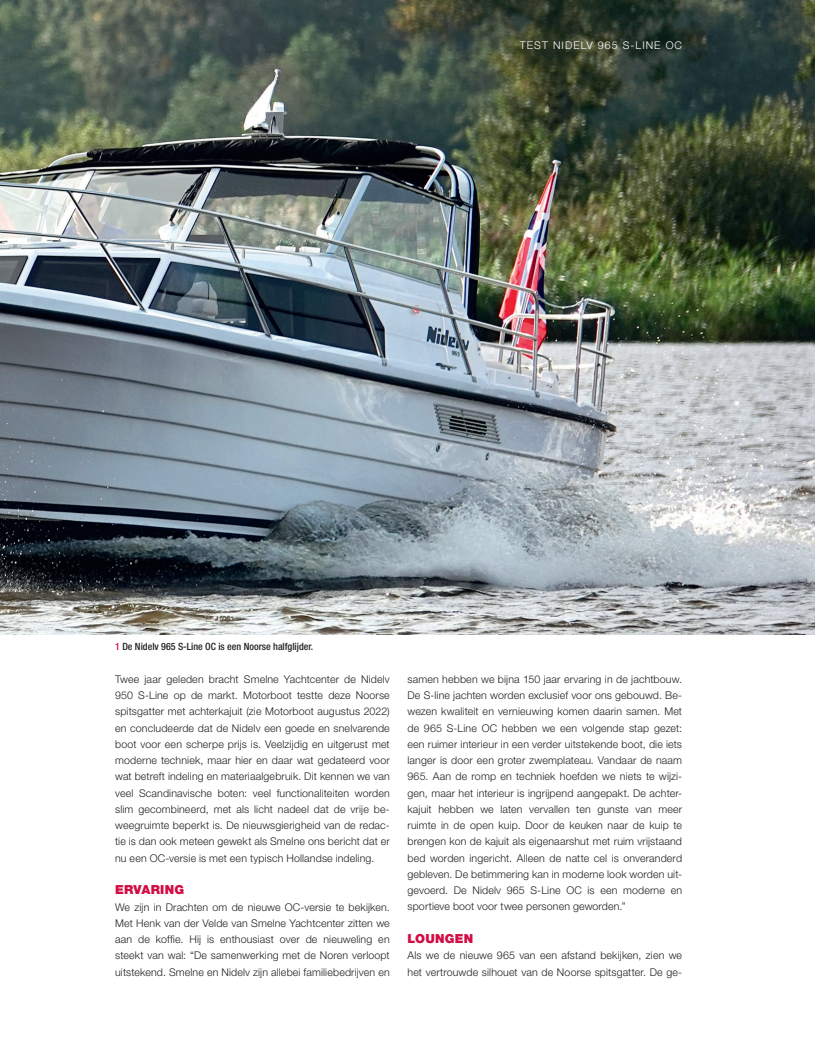
<style>
.page{position:relative;width:815px;height:1053px;background:#fff}
.page>*{position:absolute;margin:0;border:0;box-sizing:border-box;transform-origin:0 0}
.t1{font:900 12.5px "Helvetica Neue LT Std";letter-spacing:.02em;color:#d20d44}
.t2{font:300 10.62px/16.2px "Helvetica Neue LT Std";letter-spacing:.015em;color:#231f20;text-align:justify}
.t3{font:300 10.62px "Helvetica Neue LT Std";letter-spacing:.1em;color:#fff}
.t4{font:500 condensed 10px "Helvetica Neue LT Std";color:#231f20}
.s1{color:#d20d44}
</style>
<div class="page">
<img style="left:0;top:0;width:815px;height:634px">
<p class="t3" style="left:520px;top:38px;width:164px">TEST NIDELV 965 S-LINE OC</p>
<p class="t4" style="left:115px;top:640px;width:199px"><span class="s1">1</span> De Nidelv 965 S-Line OC is een Noorse halfglijder.</p>
<p class="t2" style="left:115px;top:670px;width:276px">Twee jaar geleden bracht Smelne Yachtcenter de Nidelv 950 S-Line op de markt. Motorboot testte deze Noorse spitsgatter met achterkajuit (zie Motorboot augustus 2022) en concludeerde dat de Nidelv een goede en snelvarende boot voor een scherpe prijs is. Veelzijdig en uitgerust met moderne techniek, maar hier en daar wat gedateerd voor wat betreft indeling en materiaalgebruik. Dit kennen we van veel Scandinavische boten: veel functionaliteiten worden slim gecombineerd, met als licht nadeel dat de vrije be&shy;weegruimte beperkt is. De nieuwsgierigheid van de redac&shy;tie is dan ook meteen gewekt als Smelne ons bericht dat er nu een OC-versie is met een typisch Hollandse indeling.</p>
<p class="t1" style="left:115px;top:882px;width:70px">ERVARING</p>
<p class="t2" style="left:115px;top:898px;width:276px">We zijn in Drachten om de nieuwe OC-versie te bekijken.<br>Met Henk van der Velde van Smelne Yachtcenter zitten we aan de koffie. Hij is enthousiast over de nieuweling en steekt van wal: “De samenwerking met de Noren verloopt uitstekend. Smelne en Nidelv zijn allebei familiebedrijven en</p>
<p class="t2" style="left:407px;top:670px;width:276px">samen hebben we bijna 150 jaar ervaring in de jachtbouw.<br>De S-line jachten worden exclusief voor ons gebouwd. Be&shy;wezen kwaliteit en vernieuwing komen daarin samen. Met de 965 S-Line OC hebben we een volgende stap gezet: een ruimer interieur in een verder uitstekende boot, die iets langer is door een groter zwemplateau. Vandaar de naam 965. Aan de romp en techniek hoefden we niets te wijzi&shy;gen, maar het interieur is ingrijpend aangepakt. De achter&shy;kajuit hebben we laten vervallen ten gunste van meer ruimte in de open kuip. Door de keuken naar de kuip te brengen kon de kajuit als eigenaarshut met ruim vrijstaand bed worden ingericht. Alleen de natte cel is onveranderd gebleven. De betimmering kan in moderne look worden uit&shy;gevoerd. De Nidelv 965 S-Line OC is een moderne en sportieve boot voor twee personen geworden.”</p>
<p class="t1" style="left:407px;top:931px;width:67px">LOUNGEN</p>
<p class="t2" style="left:407px;top:947px;width:276px">Als we de nieuwe 965 van een afstand bekijken, zien we het vertrouwde silhouet van de Noorse spitsgatter. De ge-</p>
</div>
